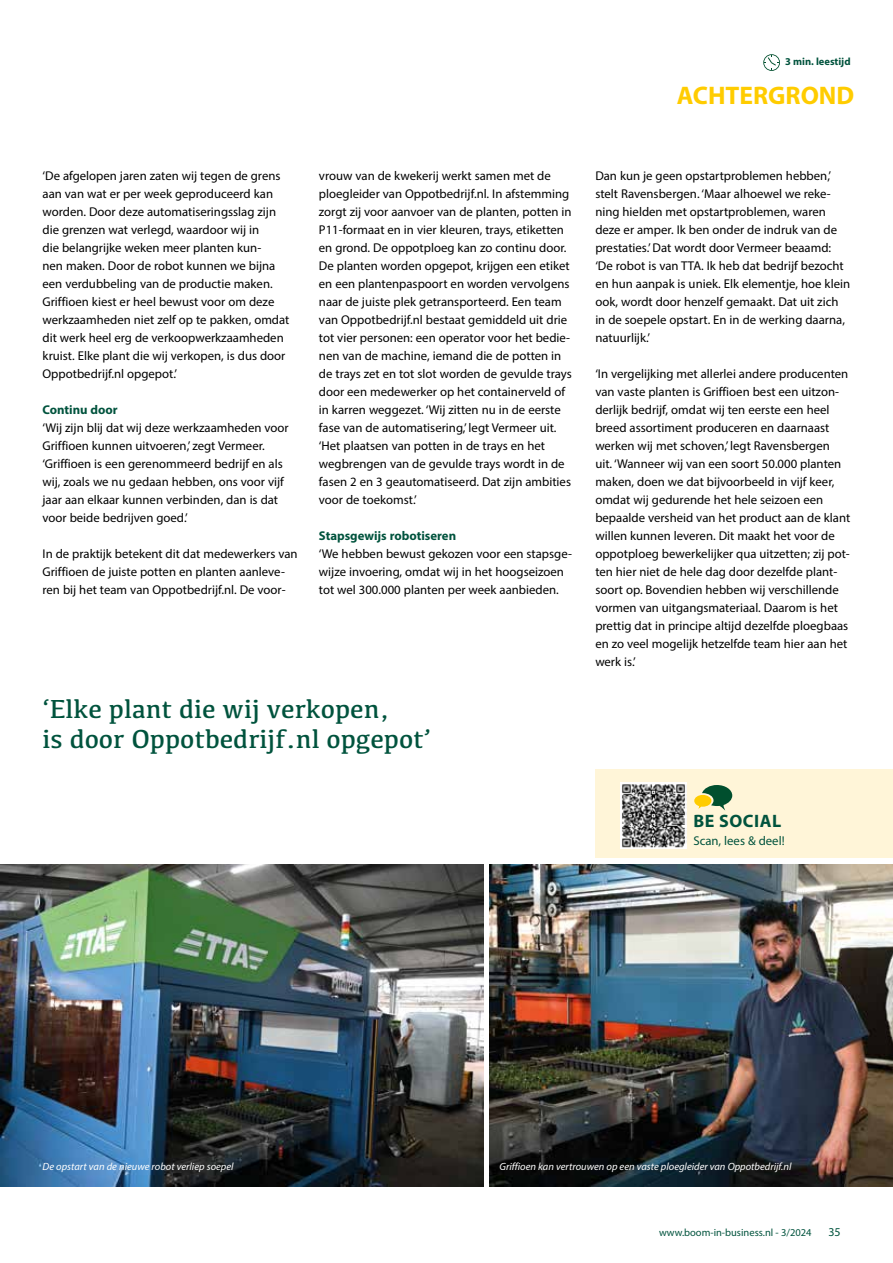
<style>
.page{position:relative;width:893px;height:1263px;background:#fff}
.page>*{position:absolute;margin:0;border:0;box-sizing:border-box;transform-origin:0 0}
.t1{font:27px/30px "Kefa";color:#00533d}
.t2{font:700 25.5px "Myriad Pro";color:#fc0}
.t3{font:700 18px "Myriad Pro";letter-spacing:.03em;color:#00533d}
.t4{font:12.75px/18px "Myriad Pro";color:#000}
.t5{font:700 12.75px "Myriad Pro";color:#00533d}
.t6{font:12.75px "Myriad Pro";color:#00533d}
.t7{font:12px "Myriad Pro";color:#00533d}
.t8{font:italic 10.5px "Myriad Pro";color:#fff}
.t9{font:10.5px "Myriad Pro";color:#00533d}
.t10{font:700 10.5px "Myriad Pro";color:#00533d}
</style>
<div class="page">
<img style="left:0;top:864px;width:483px;height:322px">
<img style="left:489px;top:864px;width:404px;height:322px">
<svg style="left:763px;top:54px;width:17px;height:17px"></svg>
<div style="left:595px;top:770px;width:298px;height:88px;background:#fff5d8"></div>
<img style="left:621px;top:783px;width:65px;height:65px">
<svg style="left:694px;top:785px;width:38px;height:26px"></svg>
<p class="t10" style="left:785px;top:55px;width:67px">3 min. leestijd</p>
<h2 class="t2" style="left:677px;top:79px;width:179px">ACHTERGROND</h2>
<p class="t4" style="left:43px;top:167px;width:248px">‘De afgelopen jaren zaten wij tegen de grens aan van wat er per week geproduceerd kan worden. Door deze automatiseringsslag zijn die grenzen wat verlegd, waardoor wij in<br>die belangrijke weken meer planten kun-<br>nen maken. Door de robot kunnen we bijna een verdubbeling van de productie maken.<br>Griffioen kiest er heel bewust voor om deze werkzaamheden niet zelf op te pakken, omdat dit werk heel erg de verkoopwerkzaamheden kruist. Elke plant die wij verkopen, is dus door Oppotbedrijf.nl opgepot.’</p>
<p class="t5" style="left:43px;top:401px;width:77px">Continu door</p>
<p class="t4" style="left:43px;top:419px;width:248px">‘Wij zijn blij dat wij deze werkzaamheden voor Griffioen kunnen uitvoeren,’ zegt Vermeer. ‘Griffioen is een gerenommeerd bedrijf en als wij, zoals we nu gedaan hebben, ons voor vijf jaar aan elkaar kunnen verbinden, dan is dat voor beide bedrijven goed.’</p>
<p class="t4" style="left:43px;top:545px;width:257px">In de praktijk betekent dit dat medewerkers van<br>Griffioen de juiste potten en planten aanleve&shy;ren bij het team van Oppotbedrijf.nl. De voor-</p>
<p class="t4" style="left:319px;top:167px;width:254px">vrouw van de kwekerij werkt samen met de ploegleider van Oppotbedrijf.nl. In afstemming zorgt zij voor aanvoer van de planten, potten in P11-formaat en in vier kleuren, trays, etiketten en grond. De oppotploeg kan zo continu door.<br>De planten worden opgepot, krijgen een etiket en een plantenpaspoort en worden vervolgens naar de juiste plek getransporteerd. Een team van Oppotbedrijf.nl bestaat gemiddeld uit drie tot vier personen: een operator voor het bedie&shy;nen van de machine, iemand die de potten in de trays zet en tot slot worden de gevulde trays door een medewerker op het containerveld of in karren weggezet. ‘Wij zitten nu in de eerste fase van de automatisering,’ legt Vermeer uit. ‘Het plaatsen van potten in de trays en het wegbrengen van de gevulde trays wordt in de fasen 2 en 3 geautomatiseerd. Dat zijn ambities voor de toekomst.’</p>
<p class="t5" style="left:319px;top:528px;width:139px">Stapsgewijs robotiseren</p>
<p class="t4" style="left:319px;top:545px;width:255px">‘We hebben bewust gekozen voor een stapsge&shy;wijze invoering, omdat wij in het hoogseizoen tot wel 300.000 planten per week aanbieden.</p>
<h1 class="t1" style="left:43px;top:694px;width:390px">‘Elke plant die wij verkopen,<br>is door Oppotbedrijf.nl opgepot’</h1>
<p class="t4" style="left:595px;top:167px;width:256px">Dan kun je geen opstartproblemen hebben,’ stelt Ravensbergen. ‘Maar alhoewel we reke&shy;ning hielden met opstartproblemen, waren deze er amper. Ik ben onder de indruk van de prestaties.’ Dat wordt door Vermeer beaamd: ‘De robot is van TTA. Ik heb dat bedrijf bezocht en hun aanpak is uniek. Elk elementje, hoe klein ook, wordt door henzelf gemaakt. Dat uit zich in de soepele opstart. En in de werking daarna, natuurlijk.’</p>
<p class="t4" style="left:595px;top:365px;width:256px">‘In vergelijking met allerlei andere producenten van vaste planten is Griffioen best een uitzon&shy;derlijk bedrijf, omdat wij ten eerste een heel breed assortiment produceren en daarnaast werken wij met schoven,’ legt Ravensbergen<br>uit. ‘Wanneer wij van een soort 50.000 planten maken, doen we dat bijvoorbeeld in vijf keer, omdat wij gedurende het hele seizoen een bepaalde versheid van het product aan de klant willen kunnen leveren. Dit maakt het voor de oppotploeg bewerkelijker qua uitzetten; zij pot&shy;ten hier niet de hele dag door dezelfde plant&shy;soort op. Bovendien hebben wij verschillende vormen van uitgangsmateriaal. Daarom is het prettig dat in principe altijd dezelfde ploegbaas en zo veel mogelijk hetzelfde team hier aan het werk is.’</p>
<h3 class="t3" style="left:693px;top:809px;width:89px">BE SOCIAL</h3>
<p class="t6" style="left:693px;top:832px;width:93px">Scan, lees &amp; deel!</p>
<p class="t8" style="left:43px;top:1160px;width:193px">De opstart van de nieuwe robot verliep soepel</p>
<p class="t8" style="left:500px;top:1160px;width:293px">Griffioen kan vertrouwen op een vaste ploegleider van Oppotbedrijf.nl</p>
<p class="t9" style="left:659px;top:1226px;width:154px">www.boom-in-business.nl - 3/2024</p>
<p class="t7" style="left:828px;top:1224px;width:14px">35</p>
</div>
